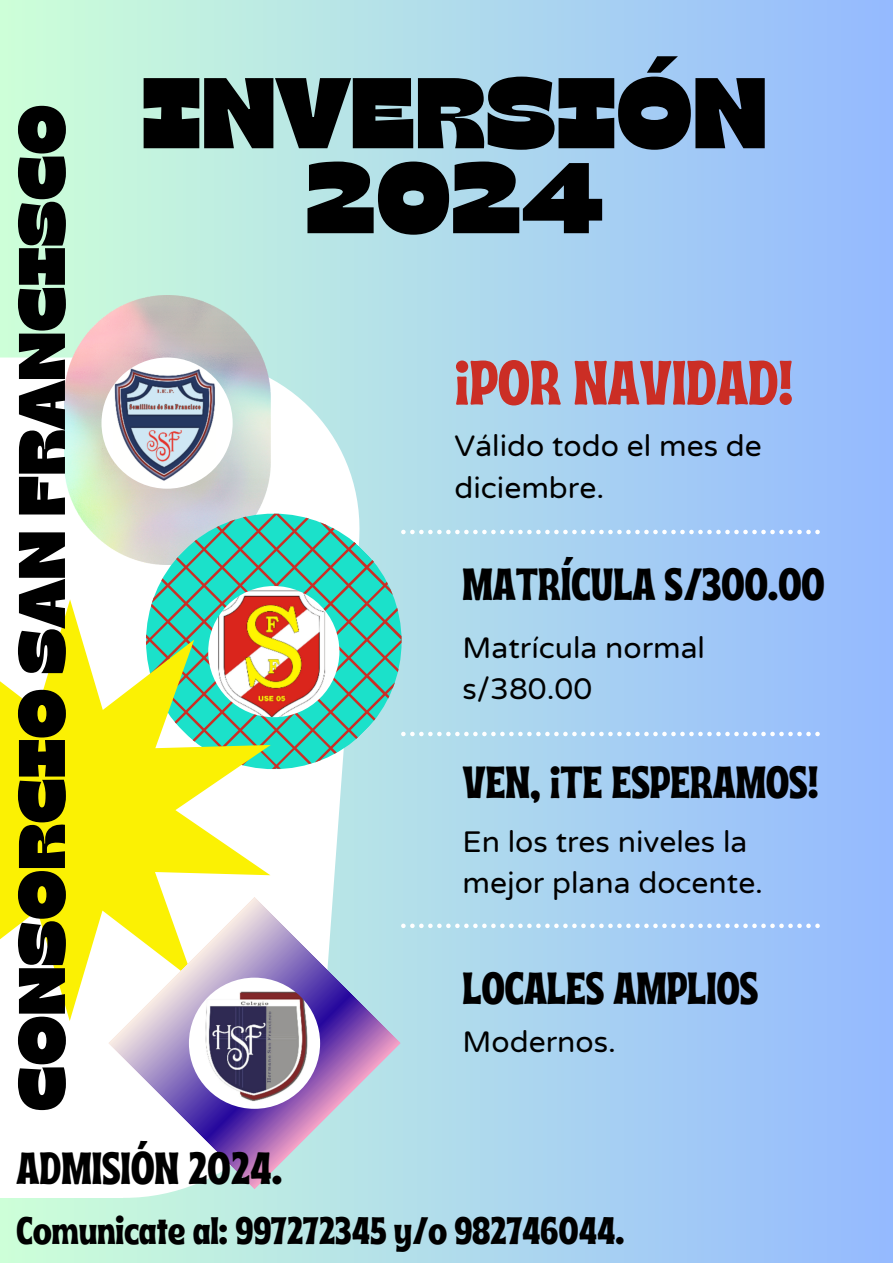
<style>
.page{position:relative;width:893px;height:1263px;background:#fff}
.page>*{position:absolute;margin:0;border:0;box-sizing:border-box;transform-origin:0 0}
.t1{font:100.2px/84.9px "Gulfs Display";color:#000;text-align:center}
.t2{font:65.7px "Gulfs Display";color:#000}
.t3{font:62.25px "Ayr Tropika Island Int";color:#cb2e25}
.t4{font:45px "Ayr Tropika Island Int";color:#000}
.t5{font:38.25px "Ayr Tropika Island Int";color:#000}
.t6{font:30px/41.6px "Varela Round";color:#000}
</style>
<div class="page">
<div style="left:0;top:0;width:893px;height:1263px;background:linear-gradient(to right,#cdffd8,#94b9ff)"></div>
<svg style="left:0;top:357px;width:359px;height:841px"></svg>
<img style="left:64px;top:296px;width:206px;height:268px">
<svg style="left:94px;top:461px;width:360px;height:360px"></svg>
<svg style="left:401px;top:530px;width:419px;height:4px"></svg>
<svg style="left:401px;top:732px;width:419px;height:4px"></svg>
<svg style="left:401px;top:923px;width:419px;height:5px"></svg>
<svg style="left:0;top:599px;width:271px;height:422px;fill:#fbf103"></svg>
<svg style="left:108px;top:897px;width:293px;height:292px"></svg>
<img style="left:101px;top:357px;width:132px;height:132px;border-radius:50%">
<img style="left:208px;top:586px;width:131px;height:131px;border-radius:50%">
<img style="left:189px;top:978px;width:131px;height:131px;border-radius:50%">
<p class="t2" style="left:-1px;top:1111px;width:1008px;rotate:-90deg">CONSORCIO SAN FRANCISCO</p>
<p class="t1" style="left:142px;top:66px;width:627px">INVERSIÓN<br>2024</p>
<p class="t3" style="left:454px;top:324px;width:340px">¡POR NAVIDAD!</p>
<p class="t6" style="left:454px;top:426px;width:309px">Válido todo el mes de diciembre.</p>
<p class="t4" style="left:462px;top:541px;width:364px">MATRÍCULA S/300.00</p>
<p class="t6" style="left:462px;top:627px;width:244px">Matrícula normal s/380.00</p>
<p class="t4" style="left:462px;top:740px;width:357px">VEN, ¡TE ESPERAMOS!</p>
<p class="t6" style="left:462px;top:821px;width:302px">En los tres niveles la mejor plana docente.</p>
<p class="t4" style="left:462px;top:946px;width:297px">LOCALES AMPLIOS</p>
<p class="t6" style="left:462px;top:1021px;width:155px">Modernos.</p>
<p class="t4" style="left:17px;top:1125px;width:267px">ADMISIÓN 2024.</p>
<p class="t5" style="left:17px;top:1194px;width:609px">Comunicate al: 997272345 y/o 982746044.</p>
</div>
